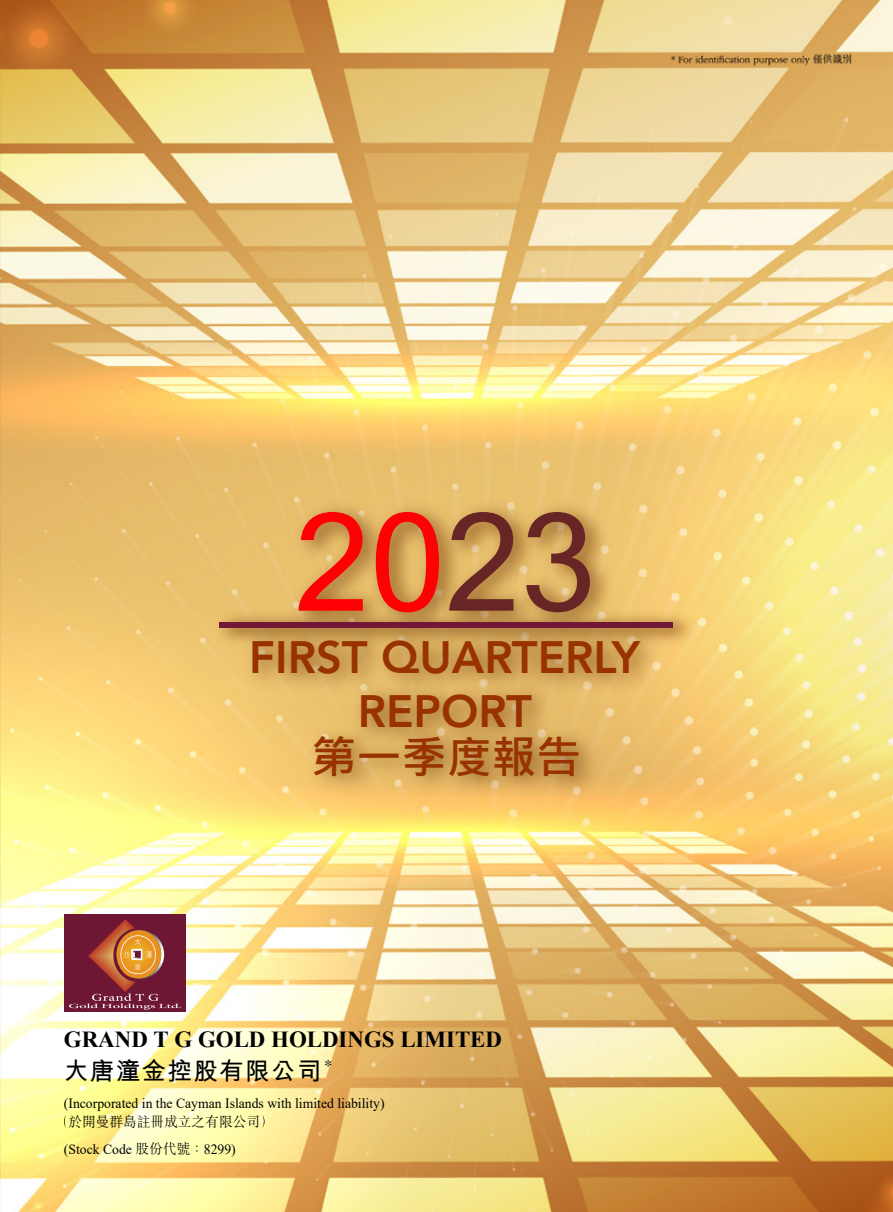
<style>
.page{position:relative;width:893px;height:1212px;background:#fff}
.page>*{position:absolute;margin:0;border:0;box-sizing:border-box;transform-origin:0 0}
.t1{font:135.45px "Microsoft Sans Serif";color:#ff0005}
.t2{font:800 45px/54px "Avenir LT Std";color:#983200;text-align:center}
.t3{font:45px "Microsoft Jheng Hei UI Bold";color:#983200}
.t4{font:700 24.6px "M Hei HK";letter-spacing:.05em;color:#000}
.t5{font:700 22.95px "Times New Roman";color:#000}
.t6{font:16.5px "Times LT Std";color:#000}
.t7{font:14.1px "Times New Roman";color:#000}
.t8{font:300 14.1px "M Sung HK";color:#000}
.s1{color:#682525}
.s2{font-family:"M Sung HK";font-weight:300}
</style>
<div class="page">
<img style="left:0;top:0;width:893px;height:1212px">
<img style="left:278px;top:474px;width:352px;height:132px">
<img style="left:207px;top:606px;width:496px;height:48px">
<div style="left:220px;top:622px;width:453px;height:5px;background:#721836"></div>
<img style="left:233px;top:615px;width:442px;height:154px">
<img style="left:294px;top:714px;width:321px;height:102px">
<div style="left:64px;top:915px;width:122px;height:97px;background:#6e1735"></div>
<svg style="left:69px;top:919px;width:112px;height:91px"></svg>
<svg style="left:64px;top:1115px;width:2px;height:13px"></svg>
<svg style="left:262px;top:1115px;width:3px;height:13px"></svg>
<h1 class="t1" style="left:294px;top:475px;width:303px">20<span class="s1">23</span></h1>
<h2 class="t2" style="left:249px;top:631px;width:392px">FIRST QUARTERLY<br>REPORT</h2>
<h2 class="t3" style="left:311px;top:729px;width:271px">第一季度報告</h2>
<h3 class="t5" style="left:64px;top:1022px;width:440px">GRAND T G GOLD HOLDINGS LIMITED</h3>
<h3 class="t4" style="left:64px;top:1053px;width:259px">大唐潼金控股有限公司</h3>
<p class="t8" style="left:68px;top:1112px;width:193px">於開曼群島註冊成立之有限公司</p>
<p class="t6" style="left:324px;top:1056px;width:10px">*</p>
<p class="t7" style="left:64px;top:1093px;width:322px">(Incorporated in the Cayman Islands with limited liability)</p>
<p class="t7" style="left:64px;top:1139px;width:173px">(Stock Code <span class="s2">股份代號：</span>8299)</p>
</div>
